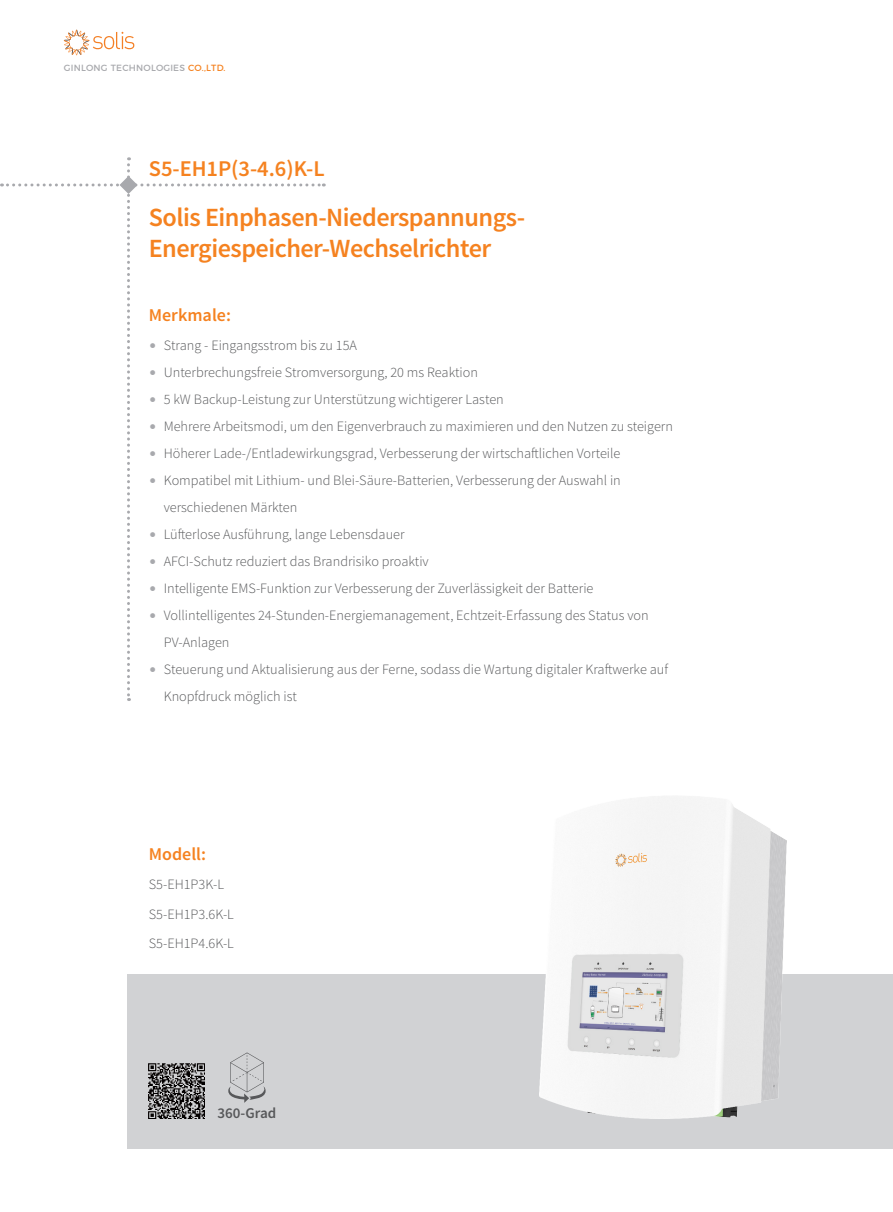
<style>
.page{position:relative;width:893px;height:1212px;background:#fff}
.page>*{position:absolute;margin:0;border:0;box-sizing:border-box;transform-origin:0 0}
.t1{font:600 26.25px/31.5px "Source Sans Pro";letter-spacing:-.02em;color:#f58220}
.t2{font:600 22.5px "Source Sans Pro";color:#f58220}
.t3{font:600 18px "Source Sans Pro";color:#f58220}
.t4{font:600 15px "Source Sans Pro";color:#57585a}
.t5{font:300 14.25px/27px "Source Sans Pro";color:#57585a}
.t6{font:9px "Montserrat";letter-spacing:.025em;color:#a8a9ad}
.s1{color:#f58220}
.s2{color:#a8a9ad}
</style>
<div class="page">
<div style="left:128px;top:974px;width:765px;height:174px;background:#d1d2d4"></div>
<svg style="left:64px;top:30px;width:70px;height:25px"></svg>
<img style="left:540px;top:796px;width:247px;height:322px">
<img style="left:149px;top:1063px;width:55px;height:55px">
<svg style="left:228px;top:1052px;width:38px;height:51px"></svg>
<svg style="left:1px;top:157px;width:323px;height:544px"></svg>
<p class="t6" style="left:64px;top:61px;width:163px">GINLONG TECHNOLOGIES <span class="s1">CO.,LTD.</span></p>
<h2 class="t2" style="left:149px;top:154px;width:177px">S5-EH1P(3-4.6)K-L</h2>
<h1 class="t1" style="left:149px;top:202px;width:378px">Solis Einphasen-Niederspannungs-<br>Energiespeicher-Wechselrichter</h1>
<p class="t3" style="left:149px;top:304px;width:84px">Merkmale:</p>
<p class="t5" style="left:149px;top:332px;width:210px"><span class="s2">•</span> Strang - Eingangsstrom bis zu 15A</p>
<p class="t5" style="left:149px;top:359px;width:331px"><span class="s2">•</span> Unterbrechungsfreie Stromversorgung, 20 ms Reaktion</p>
<p class="t5" style="left:149px;top:386px;width:356px"><span class="s2">•</span> 5 kW Backup-Leistung zur Unterstützung wichtigerer Lasten</p>
<p class="t5" style="left:149px;top:413px;width:526px"><span class="s2">•</span> Mehrere Arbeitsmodi, um den Eigenverbrauch zu maximieren und den Nutzen zu steigern</p>
<p class="t5" style="left:149px;top:440px;width:473px"><span class="s2">•</span> Höherer Lade-/Entladewirkungsgrad, Verbesserung der wirtschaftlichen Vorteile</p>
<p class="t5" style="left:164px;top:467px;width:459px;text-indent:-15px"><span class="s2">•</span> Kompatibel mit Lithium- und Blei-Säure-Batterien, Verbesserung der Auswahl in verschiedenen Märkten</p>
<p class="t5" style="left:149px;top:521px;width:257px"><span class="s2">•</span> Lüfterlose Ausführung, lange Lebensdauer</p>
<p class="t5" style="left:149px;top:548px;width:281px"><span class="s2">•</span> AFCI-Schutz reduziert das Brandrisiko proaktiv</p>
<p class="t5" style="left:149px;top:575px;width:446px"><span class="s2">•</span> Intelligente EMS-Funktion zur Verbesserung der Zuverlässigkeit der Batterie</p>
<p class="t5" style="left:164px;top:602px;width:487px;text-indent:-15px"><span class="s2">•</span> Vollintelligentes 24-Stunden-Energiemanagement, Echtzeit-Erfassung des Status von<br>PV-Anlagen</p>
<p class="t5" style="left:164px;top:656px;width:506px;text-indent:-15px"><span class="s2">•</span> Steuerung und Aktualisierung aus der Ferne, sodass die Wartung digitaler Kraftwerke auf<br>Knopfdruck möglich ist</p>
<p class="t3" style="left:149px;top:843px;width:59px">Modell:</p>
<p class="t5" style="left:149px;top:870px;width:87px;line-height:29.5px">S5-EH1P3K-L<br>S5-EH1P3.6K-L<br>S5-EH1P4.6K-L</p>
<p class="t4" style="left:218px;top:1104px;width:60px">360-Grad</p>
</div>
